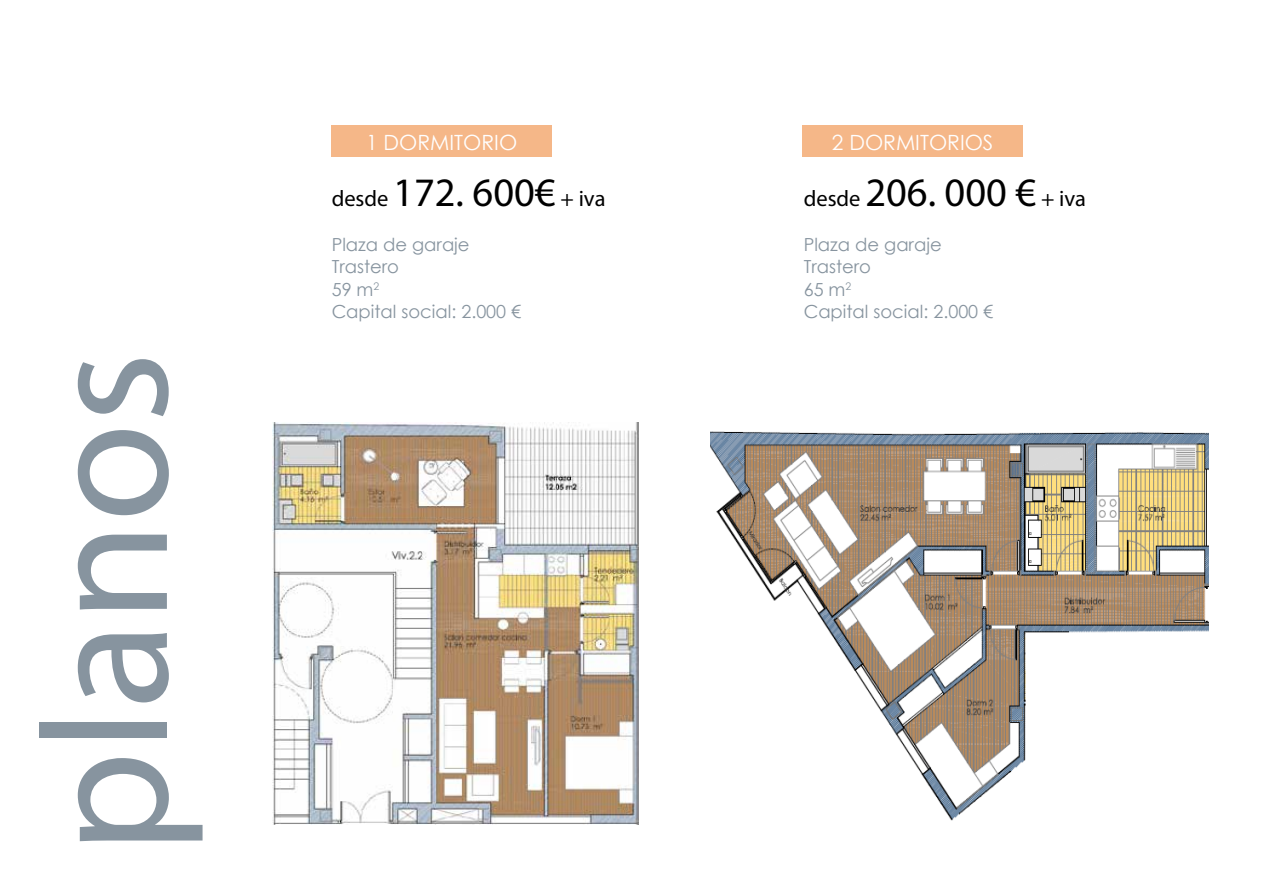
<style>
.page{position:relative;width:1263px;height:893px;background:#fff}
.page>*{position:absolute;margin:0;border:0;box-sizing:border-box;transform-origin:0 0}
.t1{font:180px "Myriad Pro";color:#87949f}
.t2{font:22.5px "Myriad Pro";color:#000}
.t3{font:21px "Century Gothic";color:#fff}
.t4{font:18px/22.5px "Century Gothic";color:#87949f}
.s1{font-size:40.5px}
</style>
<div class="page">
<div style="left:332px;top:125px;width:220px;height:32px;background:#f5b788"></div>
<div style="left:803px;top:125px;width:220px;height:32px;background:#f5b788"></div>
<img style="left:710px;top:432px;width:499px;height:389px">
<img style="left:272px;top:422px;width:367px;height:403px">
<h1 class="t1" style="left:-4px;top:854px;width:503px;rotate:-90deg">planos</h1>
<p class="t3" style="left:366px;top:127px;width:153px">1 DORMITORIO</p>
<p class="t3" style="left:832px;top:127px;width:163px">2 DORMITORIOS</p>
<p class="t2" style="left:332px;top:184px;width:275px">desde <span class="s1">172. 600€</span> + iva</p>
<p class="t4" style="left:332px;top:233px;width:191px">Plaza de garaje<br>Trastero<br>59 m<sup>2<br></sup>Capital social: 2.000 €</p>
<p class="t2" style="left:804px;top:184px;width:284px">desde <span class="s1">206. 000 €</span> + iva</p>
<p class="t4" style="left:804px;top:233px;width:191px">Plaza de garaje<br>Trastero<br>65 m<sup>2<br></sup>Capital social: 2.000 €</p>
</div>
